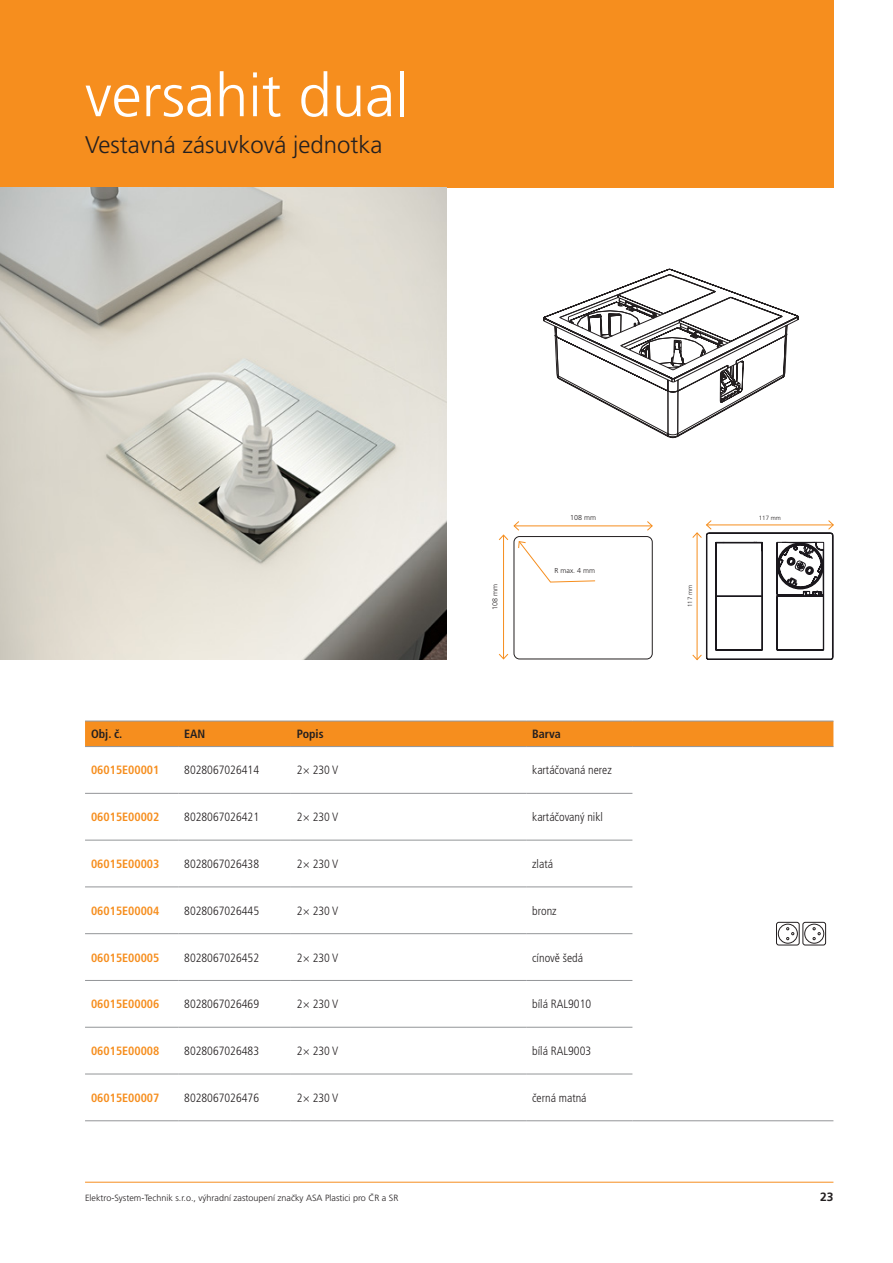
<style>
.page{position:relative;width:893px;height:1263px;background:#fff}
.page>*{position:absolute;margin:0;border:0;box-sizing:border-box;transform-origin:0 0}
.Nadpis_1{font:300 60px "Frutiger LT Pro";color:#fff}
.Podnadpis{font:300 24px "Frutiger LT Pro";color:#231f20}
.t1{font:300 condensed 12px "Frutiger CE";color:#231f20}
.Objednaci_cislo{font:700 condensed 12px "Frutiger CE";color:#f68e1e}
.t2{font:300 condensed 12px "Frutiger LT Pro";color:#231f20}
.Zahlavi{font:700 condensed 12px "Frutiger CE";color:#231f20}
.t3{font:700 12px "Frutiger CE";color:#231f20}
.t4{font:300 9px "Frutiger CE";color:#231f20}
.t5{font:300 7.2px "Frutiger LT Pro";color:#231f20}
.t6{font:300 6.15px "Frutiger LT Pro";color:#231f20}
</style>
<div class="page">
<hr style="left:85px;top:1182px;width:748px;height:1px;background:#f68e1e">
<div style="left:0;top:0;width:833px;height:187px;background:#f68e1e"></div>
<div style="left:85px;top:722px;width:748px;height:24px;background:#f68e1e"></div>
<hr style="left:85px;top:721px;width:93px;height:1px;background:#939598">
<hr style="left:178px;top:721px;width:113px;height:1px;background:#939598">
<hr style="left:291px;top:721px;width:235px;height:1px;background:#939598">
<hr style="left:526px;top:721px;width:106px;height:1px;background:#939598">
<hr style="left:632px;top:721px;width:201px;height:1px;background:#939598">
<hr style="left:85px;top:746px;width:93px;height:1px;background:#939598">
<hr style="left:178px;top:746px;width:113px;height:1px;background:#939598">
<hr style="left:291px;top:746px;width:235px;height:1px;background:#939598">
<hr style="left:526px;top:746px;width:106px;height:1px;background:#939598">
<hr style="left:85px;top:793px;width:93px;height:1px;background:#939598">
<hr style="left:178px;top:793px;width:113px;height:1px;background:#939598">
<hr style="left:291px;top:793px;width:235px;height:1px;background:#939598">
<hr style="left:526px;top:793px;width:106px;height:1px;background:#939598">
<hr style="left:85px;top:840px;width:93px;height:1px;background:#939598">
<hr style="left:178px;top:840px;width:113px;height:1px;background:#939598">
<hr style="left:291px;top:840px;width:235px;height:1px;background:#939598">
<hr style="left:526px;top:840px;width:106px;height:1px;background:#939598">
<hr style="left:85px;top:887px;width:93px;height:1px;background:#939598">
<hr style="left:178px;top:887px;width:113px;height:1px;background:#939598">
<hr style="left:291px;top:887px;width:235px;height:1px;background:#939598">
<hr style="left:526px;top:887px;width:106px;height:1px;background:#939598">
<hr style="left:85px;top:933px;width:93px;height:1px;background:#939598">
<hr style="left:178px;top:933px;width:113px;height:1px;background:#939598">
<hr style="left:291px;top:933px;width:235px;height:1px;background:#939598">
<hr style="left:526px;top:933px;width:106px;height:1px;background:#939598">
<hr style="left:85px;top:980px;width:93px;height:1px;background:#939598">
<hr style="left:178px;top:980px;width:113px;height:1px;background:#939598">
<hr style="left:291px;top:980px;width:235px;height:1px;background:#939598">
<hr style="left:526px;top:980px;width:106px;height:1px;background:#939598">
<hr style="left:85px;top:1027px;width:93px;height:1px;background:#939598">
<hr style="left:178px;top:1027px;width:113px;height:1px;background:#939598">
<hr style="left:291px;top:1027px;width:235px;height:1px;background:#939598">
<hr style="left:526px;top:1027px;width:106px;height:1px;background:#939598">
<hr style="left:85px;top:1074px;width:93px;height:1px;background:#939598">
<hr style="left:178px;top:1074px;width:113px;height:1px;background:#939598">
<hr style="left:291px;top:1074px;width:235px;height:1px;background:#939598">
<hr style="left:526px;top:1074px;width:106px;height:1px;background:#939598">
<hr style="left:85px;top:1120px;width:93px;height:1px;background:#939598">
<hr style="left:178px;top:1120px;width:113px;height:1px;background:#939598">
<hr style="left:291px;top:1120px;width:235px;height:1px;background:#939598">
<hr style="left:526px;top:1120px;width:106px;height:1px;background:#939598">
<hr style="left:632px;top:746px;width:201px;height:1px;background:#939598">
<hr style="left:632px;top:1120px;width:201px;height:1px;background:#939598">
<div style="left:775px;top:920px;width:26px;height:27px;border:1px solid #fff"></div>
<div style="left:801px;top:920px;width:26px;height:27px;border:1px solid #fff"></div>
<svg style="left:776px;top:922px;width:50px;height:23px"></svg>
<img style="left:0;top:187px;width:446px;height:472px">
<hr style="left:514px;top:526px;width:138px;height:1px;background:#f68e1e">
<svg style="left:647px;top:521px;width:6px;height:10px"></svg>
<svg style="left:514px;top:521px;width:5px;height:10px"></svg>
<svg style="left:518px;top:541px;width:77px;height:41px"></svg>
<hr style="left:503px;top:535px;width:1px;height:124px;background:#f68e1e">
<svg style="left:499px;top:535px;width:9px;height:5px"></svg>
<svg style="left:499px;top:654px;width:9px;height:5px"></svg>
<div style="left:514px;top:536px;width:138px;height:123px;border:1px solid #231f20;border-radius:6px"></div>
<svg style="left:692px;top:520px;width:142px;height:140px"></svg>
<svg style="left:543px;top:268px;width:256px;height:170px"></svg>
<p class="Nadpis_1" style="left:85px;top:61px;width:325px">versahit dual</p>
<p class="Podnadpis" style="left:85px;top:130px;width:299px">Vestavná zásuvková jednotka</p>
<p class="t5" style="left:570px;top:513px;width:27px">108 mm</p>
<p class="t5" style="left:491px;top:610px;width:27px;rotate:-90deg">108 mm</p>
<p class="t5" style="left:554px;top:567px;width:42px">R max. 4 mm</p>
<p class="Zahlavi" style="left:91px;top:727px;width:33px">Obj. č.</p>
<p class="Zahlavi" style="left:184px;top:727px;width:23px">EAN</p>
<p class="Zahlavi" style="left:297px;top:727px;width:28px">Popis</p>
<p class="Zahlavi" style="left:532px;top:727px;width:30px">Barva</p>
<p class="Objednaci_cislo" style="left:91px;top:763px;width:70px">06015E00001</p>
<p class="t1" style="left:184px;top:763px;width:76px">8028067026414</p>
<p class="t2" style="left:297px;top:763px;width:43px">2× 230 V</p>
<p class="t1" style="left:532px;top:763px;width:81px">kartáčovaná nerez</p>
<p class="Objednaci_cislo" style="left:91px;top:810px;width:70px">06015E00002</p>
<p class="t1" style="left:184px;top:810px;width:76px">8028067026421</p>
<p class="t2" style="left:297px;top:810px;width:43px">2× 230 V</p>
<p class="t1" style="left:532px;top:810px;width:72px">kartáčovaný nikl</p>
<p class="Objednaci_cislo" style="left:91px;top:857px;width:70px">06015E00003</p>
<p class="t1" style="left:184px;top:857px;width:76px">8028067026438</p>
<p class="t2" style="left:297px;top:857px;width:43px">2× 230 V</p>
<p class="t1" style="left:532px;top:857px;width:22px">zlatá</p>
<p class="Objednaci_cislo" style="left:91px;top:904px;width:70px">06015E00004</p>
<p class="t1" style="left:184px;top:904px;width:76px">8028067026445</p>
<p class="t2" style="left:297px;top:904px;width:43px">2× 230 V</p>
<p class="t1" style="left:532px;top:904px;width:26px">bronz</p>
<p class="Objednaci_cislo" style="left:91px;top:950px;width:70px">06015E00005</p>
<p class="t1" style="left:184px;top:950px;width:76px">8028067026452</p>
<p class="t2" style="left:297px;top:950px;width:43px">2× 230 V</p>
<p class="t1" style="left:532px;top:950px;width:52px">cínově šedá</p>
<p class="Objednaci_cislo" style="left:91px;top:997px;width:70px">06015E00006</p>
<p class="t1" style="left:184px;top:997px;width:76px">8028067026469</p>
<p class="t2" style="left:297px;top:997px;width:43px">2× 230 V</p>
<p class="t1" style="left:532px;top:997px;width:61px">bílá RAL9010</p>
<p class="Objednaci_cislo" style="left:91px;top:1044px;width:70px">06015E00008</p>
<p class="t1" style="left:184px;top:1044px;width:76px">8028067026483</p>
<p class="t2" style="left:297px;top:1044px;width:43px">2× 230 V</p>
<p class="t1" style="left:532px;top:1044px;width:61px">bílá RAL9003</p>
<p class="Objednaci_cislo" style="left:91px;top:1091px;width:70px">06015E00007</p>
<p class="t1" style="left:184px;top:1091px;width:76px">8028067026476</p>
<p class="t2" style="left:297px;top:1091px;width:43px">2× 230 V</p>
<p class="t1" style="left:532px;top:1091px;width:56px">černá matná</p>
<p class="t4" style="left:85px;top:1192px;width:315px">Elektro-System-Technik s.r.o., výhradní zastoupení značky ASA Plastici pro ČR a SR</p>
<p class="t6" style="left:686px;top:607px;width:24px;rotate:-90deg">117 mm</p>
<p class="t6" style="left:759px;top:514px;width:24px">117 mm</p>
<p class="t3" style="left:820px;top:1190px;width:15px">23</p>
</div>
